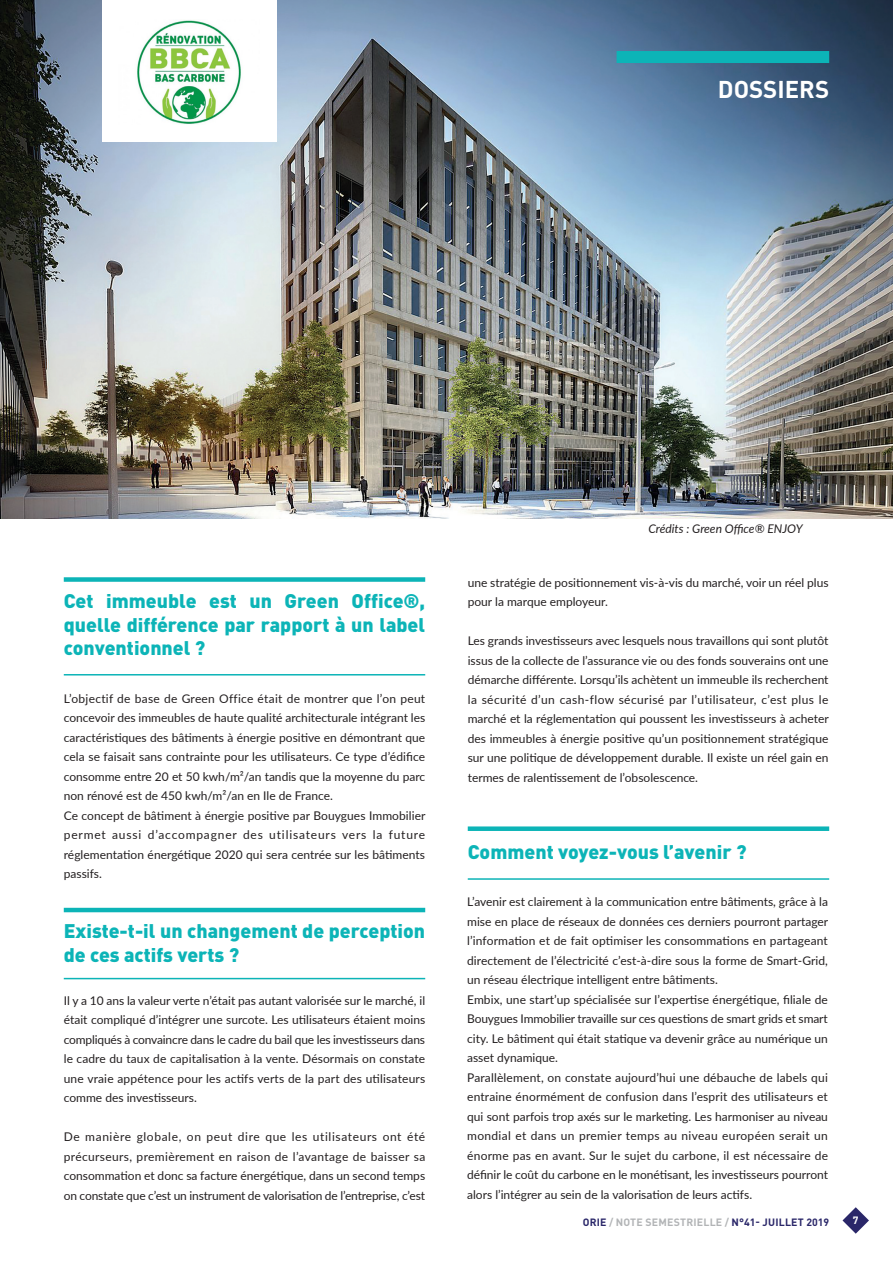
<style>
.page{position:relative;width:893px;height:1263px;background:#fff}
.page>*{position:absolute;margin:0;border:0;box-sizing:border-box;transform-origin:0 0}
.t1{font:700 24px "DIN Pro";color:#fff}
.t2{font:900 19.5px/23.4px "DIN Pro";color:#0cb4b7;text-align:justify}
.t3{font:12px/19.5px "Lato";color:#231f20;text-align:justify}
.t4{font:italic 12px "Lato";color:#231f20}
.t5{font:700 10.5px "DIN Pro";letter-spacing:.02em;color:#2a2769}
.t6{font:700 10.5px "DIN Pro";color:#fff}
.s1{color:#b2b4b6}
</style>
<div class="page">
<svg style="left:842px;top:1207px;width:27px;height:27px"></svg>
<hr style="left:64px;top:674px;width:361px;height:1px;background:#0cb4b7">
<div style="left:64px;top:577px;width:361px;height:5px;background:#0cb4b7"></div>
<hr style="left:64px;top:978px;width:361px;height:1px;background:#0cb4b7">
<hr style="left:64px;top:908px;width:361px;height:4px;background:#0cb4b7">
<hr style="left:468px;top:878px;width:361px;height:2px;background:#0cb4b7">
<div style="left:468px;top:826px;width:361px;height:5px;background:#0cb4b7"></div>
<img style="left:0;top:0;width:893px;height:519px">
<div style="left:617px;top:51px;width:212px;height:12px;background:#0cb4b7"></div>
<div style="left:102px;top:0;width:174px;height:142px;background:#fff"></div>
<img style="left:137px;top:20px;width:104px;height:104px">
<p class="t1" style="left:718px;top:69px;width:113px">DOSSIERS</p>
<p class="t2" style="left:64px;top:587px;width:363px">Cet immeuble est un Green Office®, quelle différence par rapport à un label conventionnel ?</p>
<p class="t3" style="left:64px;top:688px;width:363px">L’objectif de base de Green Office était de montrer que l’on peut concevoir des immeubles de haute qualité architecturale intégrant les caractéristiques des bâtiments à énergie positive en démontrant que cela se faisait sans contrainte pour les utilisateurs. Ce type d’édifice consomme entre 20 et 50 kwh/m²/an tandis que la moyenne du parc non rénové est de 450 kwh/m²/an en Ile de France.</p>
<p class="t3" style="left:64px;top:805px;width:363px">Ce concept de bâtiment à énergie positive par Bouygues Immobilier permet aussi d’accompagner des utilisateurs vers la future réglementation énergétique 2020 qui sera centrée sur les bâtiments passifs.</p>
<p class="t2" style="left:64px;top:917px;width:363px">Existe-t-il un changement de perception de ces actifs verts ?</p>
<p class="t3" style="left:64px;top:990px;width:363px">Il y a 10 ans la valeur verte n’était pas autant valorisée sur le marché, il était compliqué d’intégrer une surcote. Les utilisateurs étaient moins compliqués à convaincre dans le cadre du bail que les investisseurs dans le cadre du taux de capitalisation à la vente. Désormais on constate une vraie appétence pour les actifs verts de la part des utilisateurs comme des investisseurs.</p>
<p class="t3" style="left:64px;top:1127px;width:363px">De manière globale, on peut dire que les utilisateurs ont été précurseurs, premièrement en raison de l’avantage de baisser sa consommation et donc sa facture énergétique, dans un second temps on constate que c’est un instrument de valorisation de l’entreprise, c’est</p>
<p class="t4" style="left:648px;top:520px;width:156px">Crédits : Green Office® ENJOY</p>
<p class="t3" style="left:468px;top:572px;width:362px">une stratégie de positionnement vis-à-vis du marché, voir un réel plus pour la marque employeur.</p>
<p class="t3" style="left:468px;top:631px;width:363px">Les grands investisseurs avec lesquels nous travaillons qui sont plutôt issus de la collecte de l’assurance vie ou des fonds souverains ont une démarche différente. Lorsqu’ils achètent un immeuble ils recherchent la sécurité d’un cash-flow sécurisé par l’utilisateur, c’est plus le marché et la réglementation qui poussent les investisseurs à acheter des immeubles à énergie positive qu’un positionnement stratégique sur une politique de développement durable. Il existe un réel gain en termes de ralentissement de l’obsolescence.</p>
<p class="t2" style="left:468px;top:838px;width:280px">Comment voyez-vous l’avenir ?</p>
<p class="t3" style="left:467px;top:891px;width:363px">L’avenir est clairement à la communication entre bâtiments, grâce à la mise en place de réseaux de données ces derniers pourront partager l’information et de fait optimiser les consommations en partageant directement de l’électricité c’est-à-dire sous la forme de Smart-Grid, un réseau électrique intelligent entre bâtiments.</p>
<p class="t3" style="left:467px;top:989px;width:362px">Embix, une start’up spécialisée sur l’expertise énergétique, filiale de Bouygues Immobilier travaille sur ces questions de smart grids et smart city. Le bâtiment qui était statique va devenir grâce au numérique un asset dynamique.</p>
<p class="t3" style="left:467px;top:1067px;width:362px">Parallèlement, on constate aujourd’hui une débauche de labels qui entraine énormément de confusion dans l’esprit des utilisateurs et qui sont parfois trop axés sur le marketing. Les harmoniser au niveau mondial et dans un premier temps au niveau européen serait un énorme pas en avant. Sur le sujet du carbone, il est nécessaire de définir le coût du carbone en le monétisant, les investisseurs pourront alors l’intégrer au sein de la valorisation de leurs actifs.</p>
<p class="t5" style="left:583px;top:1214px;width:248px">ORIE <span class="s1">/ NOTE SEMESTRIELLE /</span> N°41- JUILLET 2019</p>
<p class="t6" style="left:853px;top:1212px;width:7px">7</p>
</div>
